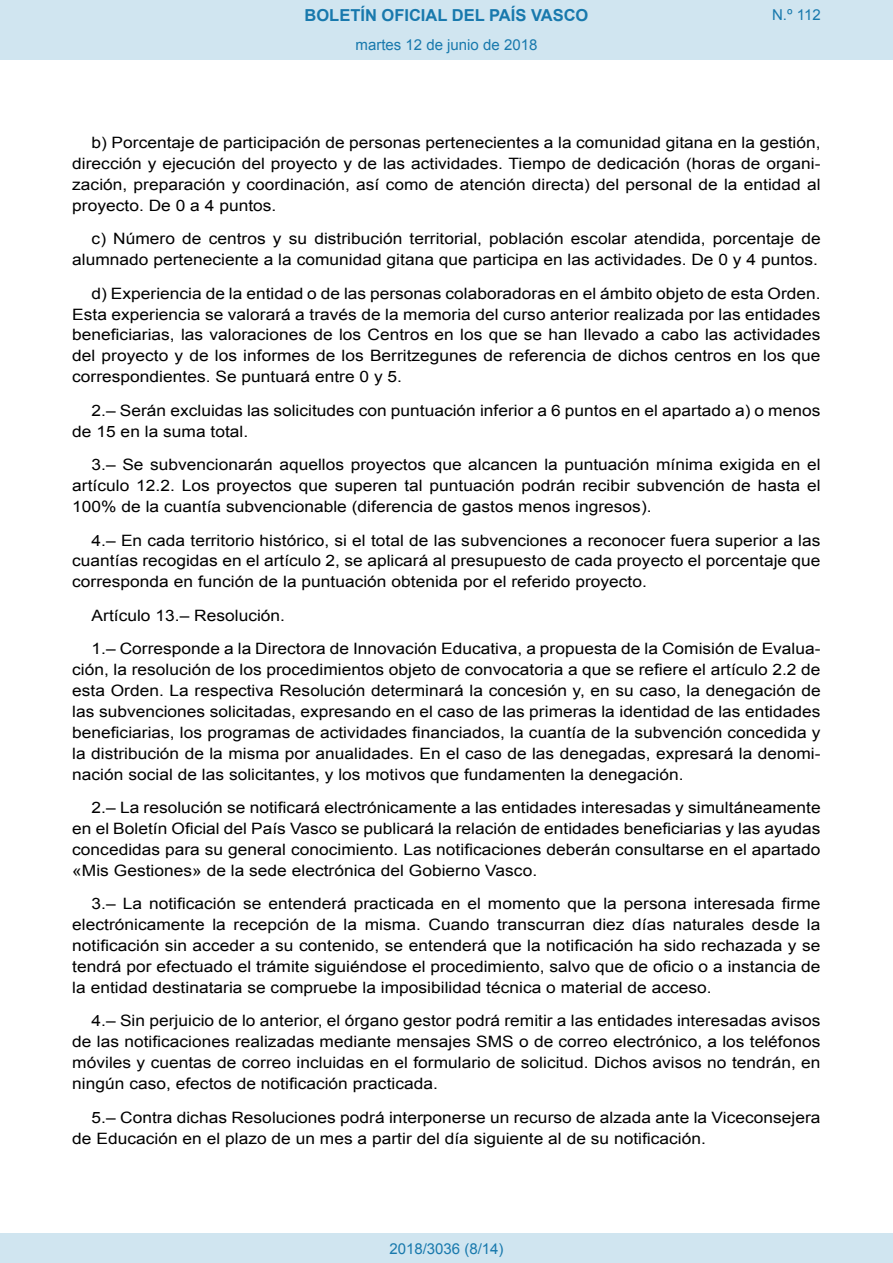
<style>
.page{position:relative;width:893px;height:1263px;background:#fff}
.page>*{position:absolute;margin:0;border:0;box-sizing:border-box;transform-origin:0 0}
.t1{font:700 16.5px "Arial";color:#1879ad}
.BOPVDetalle{font:15.6px/20.9px "Arial";color:#000;text-align:justify;scale:1.11 1}
.Paginacion_Centro{font:15px "Arial";color:#1879ad}
</style>
<div class="page">
<div style="left:0;top:0;width:893px;height:60px;background:#d0e5f0"></div>
<div style="left:0;top:1233px;width:893px;height:30px;background:#d0e5f0"></div>
<p class="t1" style="left:305px;top:4px;width:285px">BOLETÍN OFICIAL DEL PAÍS VASCO</p>
<p class="Paginacion_Centro" style="left:356px;top:35px;width:183px">martes 12 de junio de 2018</p>
<p class="Paginacion_Centro" style="left:772px;top:5px;width:50px">N.º 112</p>
<p class="BOPVDetalle" style="left:72px;top:132px;width:676px;text-indent:19px">b) Porcentaje de participación de personas pertenecientes a la comunidad gitana en la gestión, dirección y ejecución del proyecto y de las actividades. Tiempo de dedicación (horas de organi&shy;zación, preparación y coordinación, así como de atención directa) del personal de la entidad al proyecto. De 0 a 4 puntos.</p>
<p class="BOPVDetalle" style="left:72px;top:228px;width:676px;text-align:right">c) Número de centros y su distribución territorial, población escolar atendida, porcentaje de alumnado perteneciente a la comunidad gitana que participa en las actividades. De 0 y 4 puntos.</p>
<p class="BOPVDetalle" style="left:72px;top:283px;width:676px;text-indent:19px">d) Experiencia de la entidad o de las personas colaboradoras en el ámbito objeto de esta Orden.<br>Esta experiencia se valorará a través de la memoria del curso anterior realizada por las entidades beneficiarias, las valoraciones de los Centros en los que se han llevado a cabo las actividades del proyecto y de los informes de los Berritzegunes de referencia de dichos centros en los que correspondientes. Se puntuará entre 0 y 5.</p>
<p class="BOPVDetalle" style="left:72px;top:400px;width:675px;text-indent:19px">2.– Serán excluidas las solicitudes con puntuación inferior a 6 puntos en el apartado a) o menos de 15 en la suma total.</p>
<p class="BOPVDetalle" style="left:72px;top:454px;width:676px;text-indent:19px">3.– Se subvencionarán aquellos proyectos que alcancen la puntuación mínima exigida en el artículo 12.2. Los proyectos que superen tal puntuación podrán recibir subvención de hasta el 100% de la cuantía subvencionable (diferencia de gastos menos ingresos).</p>
<p class="BOPVDetalle" style="left:72px;top:530px;width:676px;text-indent:19px">4.– En cada territorio histórico, si el total de las subvenciones a reconocer fuera superior a las cuantías recogidas en el artículo 2, se aplicará al presupuesto de cada proyecto el porcentaje que corresponda en función de la puntuación obtenida por el referido proyecto.</p>
<p class="BOPVDetalle" style="left:92px;top:605px;width:176px">Artículo 13.– Resolución.</p>
<p class="BOPVDetalle" style="left:72px;top:639px;width:676px;text-indent:19px">1.– Corresponde a la Directora de Innovación Educativa, a propuesta de la Comisión de Evalua&shy;ción, la resolución de los procedimientos objeto de convocatoria a que se refiere el artículo 2.2 de esta Orden. La respectiva Resolución determinará la concesión y, en su caso, la denegación de las subvenciones solicitadas, expresando en el caso de las primeras la identidad de las entidades beneficiarias, los programas de actividades financiados, la cuantía de la subvención concedida y la distribución de la misma por anualidades. En el caso de las denegadas, expresará la denomi&shy;nación social de las solicitantes, y los motivos que fundamenten la denegación.</p>
<p class="BOPVDetalle" style="left:72px;top:797px;width:676px;text-indent:19px">2.– La resolución se notificará electrónicamente a las entidades interesadas y simultáneamente en el Boletín Oficial del País Vasco se publicará la relación de entidades beneficiarias y las ayudas concedidas para su general conocimiento. Las notificaciones deberán consultarse en el apartado «Mis Gestiones» de la sede electrónica del Gobierno Vasco.</p>
<p class="BOPVDetalle" style="left:72px;top:893px;width:676px;text-indent:19px">3.– La notificación se entenderá practicada en el momento que la persona interesada firme electrónicamente la recepción de la misma. Cuando transcurran diez días naturales desde la notificación sin acceder a su contenido, se entenderá que la notificación ha sido rechazada y se tendrá por efectuado el trámite siguiéndose el procedimiento, salvo que de oficio o a instancia de la entidad destinataria se compruebe la imposibilidad técnica o material de acceso.</p>
<p class="BOPVDetalle" style="left:72px;top:1010px;width:676px;text-indent:19px">4.– Sin perjuicio de lo anterior, el órgano gestor podrá remitir a las entidades interesadas avisos de las notificaciones realizadas mediante mensajes SMS o de correo electrónico, a los teléfonos móviles y cuentas de correo incluidas en el formulario de solicitud. Dichos avisos no tendrán, en ningún caso, efectos de notificación practicada.</p>
<p class="BOPVDetalle" style="left:72px;top:1107px;width:676px;text-indent:19px">5.– Contra dichas Resoluciones podrá interponerse un recurso de alzada ante la Viceconsejera de Educación en el plazo de un mes a partir del día siguiente al de su notificación.</p>
<p class="Paginacion_Centro" style="left:389px;top:1238px;width:116px">2018/3036 (8/14)</p>
</div>
